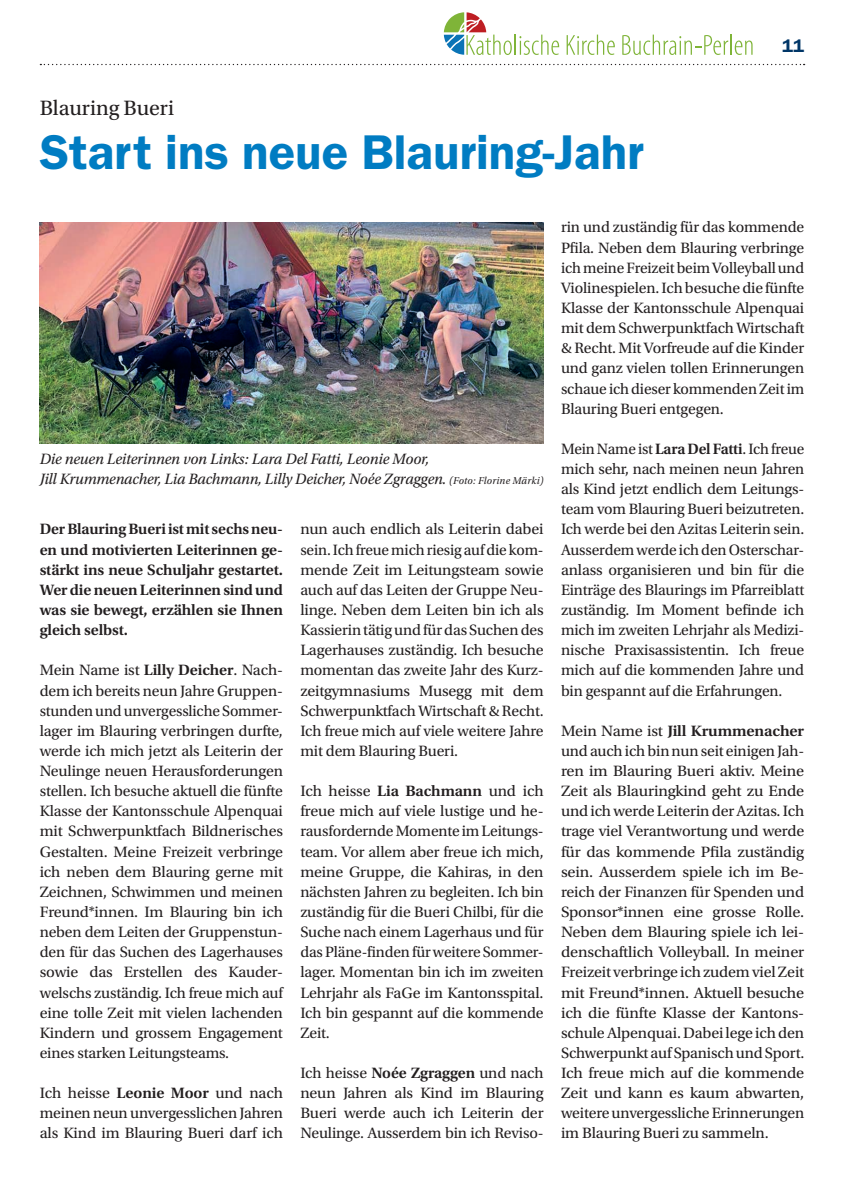
<style>
.page{position:relative;width:844px;height:1191px;background:#fff}
.page>*{position:absolute;margin:0;border:0;box-sizing:border-box;transform-origin:0 0}
.t1{font:600 49px "ITC Franklin Gothic Std";color:#007cc2}
.t2{font:21.88px "Utopia Std";color:#231f20}
.t3{font:600 18.38px "ITC Franklin Gothic Std";color:#003667}
.t4{font:15.75px/20.1px "Utopia Std";letter-spacing:-.01em;color:#231f20;text-align:justify}
.t5{font:15.75px/20.1px "Utopia Std";letter-spacing:-.01em;color:#231f20;text-align:justify;scale:1.04 1}
.t6{font:600 15.75px/20.1px "Utopia Std";letter-spacing:-.01em;color:#231f20;text-align:justify}
.t7{font:italic 15.75px/20.1px "Utopia Std";letter-spacing:-.01em;color:#231f20}
.s1{font-size:10.5px}
.s2{font-weight:600}
</style>
<div class="page">
<svg style="left:40px;top:64px;width:764px;height:1px"></svg>
<svg style="left:443px;top:12px;width:68px;height:43px"></svg>
<hr style="left:514px;top:35px;width:2px;height:20px;background:#7fb438">
<svg style="left:519px;top:35px;width:40px;height:20px"></svg>
<svg style="left:566px;top:35px;width:48px;height:20px"></svg>
<svg style="left:622px;top:35px;width:130px;height:20px"></svg>
<img style="left:40px;top:222px;width:503px;height:222px">
<h2 class="t2" style="left:40px;top:96px;width:136px">Blauring Bueri</h2>
<h1 class="t1" style="left:40px;top:123px;width:605px">Start ins neue Blauring-Jahr</h1>
<p class="t3" style="left:781px;top:35px;width:24px">11</p>
<p class="t7" style="left:40px;top:449px;width:505px">Die neuen Leiterinnen von Links: Lara Del Fatti, Leonie Moor,<br>Jill Krummenacher, Lia Bachmann, Lilly Deicher, Noée Zgraggen. <span class="s1">(Foto: Florine Märki)</span></p>
<p class="t6" style="left:40px;top:519px;width:245px">Der Blauring Bueri ist mit sechs neu&shy;en und motivierten Leiterinnen ge&shy;stärkt ins neue Schuljahr gestartet.<br>Wer die neuen Leiterinnen sind und was sie bewegt, erzählen sie Ihnen gleich selbst.</p>
<p class="t4" style="left:40px;top:660px;width:245px">Mein Name ist <span class="s2">Lilly Deicher</span>. Nach&shy;dem ich bereits neun Jahre Gruppen&shy;stunden und unvergessliche Sommer&shy;lager im Blauring verbringen durfte, werde ich mich jetzt als Leiterin der Neulinge neuen Herausforderungen stellen. Ich besuche aktuell die fünfte Klasse der Kantonsschule Alpenquai mit Schwerpunktfach Bildnerisches Gestalten. Meine Freizeit verbringe ich neben dem Blauring gerne mit Zeichnen, Schwimmen und meinen Freund*innen. Im Blauring bin ich neben dem Leiten der Gruppenstun&shy;den für das Suchen des Lagerhauses sowie das Erstellen des Kauder&shy;welschs zuständig. Ich freue mich auf eine tolle Zeit mit vielen lachenden Kindern und grossem Engagement eines starken Leitungsteams.</p>
<p class="t4" style="left:40px;top:1083px;width:245px">Ich heisse <span class="s2">Leonie Moor</span> und nach meinen neun unvergesslichen Jahren als Kind im Blauring Bueri darf ich</p>
<p class="t4" style="left:300px;top:519px;width:245px">nun auch endlich als Leiterin dabei sein. Ich freue mich riesig auf die kom&shy;mende Zeit im Leitungsteam sowie auch auf das Leiten der Gruppe Neu&shy;linge. Neben dem Leiten bin ich als Kassierin tätig und für das Suchen des Lagerhauses zuständig. Ich besuche momentan das zweite Jahr des Kurz&shy;zeitgymnasiums Musegg mit dem Schwerpunktfach Wirtschaft &amp; Recht.<br>Ich freue mich auf viele weitere Jahre mit dem Blauring Bueri.</p>
<p class="t4" style="left:300px;top:781px;width:245px;text-align:left">Ich heisse <span class="s2">Lia Bachmann</span> und ich freue mich auf viele lustige und he&shy;rausfordernde Momente im Leitungs&shy;team. Vor allem aber freue ich mich, meine Gruppe, die Kahiras, in den nächsten Jahren zu begleiten. Ich bin zuständig für die Bueri Chilbi, für die Suche nach einem Lagerhaus und für das Pläne-finden für weitere Sommer&shy;lager. Momentan bin ich im zweiten Lehrjahr als FaGe im Kantonsspital.<br>Ich bin gespannt auf die kommende Zeit.</p>
<p class="t4" style="left:300px;top:1063px;width:245px">Ich heisse <span class="s2">Noée Zgraggen</span> und nach neun Jahren als Kind im Blauring Bueri werde auch ich Leiterin der Neulinge. Ausserdem bin ich Reviso-</p>
<p class="t4" style="left:561px;top:217px;width:245px">rin und zuständig für das kommende Pfila. Neben dem Blauring verbringe ich meine Freizeit beim Volleyball und Violinespielen. Ich besuche die fünfte Klasse der Kantonsschule Alpenquai mit dem Schwerpunktfach Wirtschaft &amp; Recht. Mit Vorfreude auf die Kinder und ganz vielen tollen Erinnerungen schaue ich dieser kommenden Zeit im Blauring Bueri entgegen.</p>
<p class="t4" style="left:561px;top:439px;width:245px">Mein Name ist <span class="s2">Lara Del Fatti</span>. Ich freue mich sehr, nach meinen neun Jahren als Kind jetzt endlich dem Leitungs&shy;team vom Blauring Bueri beizutreten.<br>Ich werde bei den Azitas Leiterin sein.<br>Ausserdem werde ich den Osterschar&shy;anlass organisieren und bin für die Einträge des Blaurings im Pfarreiblatt zuständig. Im Moment befinde ich mich im zweiten Lehrjahr als Medizi&shy;nische Praxisassistentin. Ich freue mich auf die kommenden Jahre und bin gespannt auf die Erfahrungen.</p>
<p class="t5" style="left:561px;top:721px;width:235px">Mein Name ist <span class="s2">Jill Krummenacher </span>und auch ich bin nun seit einigen Jah&shy;ren im Blauring Bueri aktiv. Meine Zeit als Blauringkind geht zu Ende und ich werde Leiterin der Azitas. Ich trage viel Verantwortung und werde für das kommende Pfila zuständig sein. Ausserdem spiele ich im Be&shy;reich der Finanzen für Spenden und Sponsor*innen eine grosse Rolle.<br>Neben dem Blauring spiele ich lei&shy;denschaftlich Volleyball. In meiner Freizeit verbringe ich zudem viel Zeit mit Freund*innen. Aktuell besuche ich die fünfte Klasse der Kantons&shy;schule Alpenquai. Dabei lege ich den Schwerpunkt auf Spanisch und Sport.<br>Ich freue mich auf die kommende Zeit und kann es kaum abwarten, weitere unvergessliche Erinnerungen im Blauring Bueri zu sammeln.</p>
</div>
